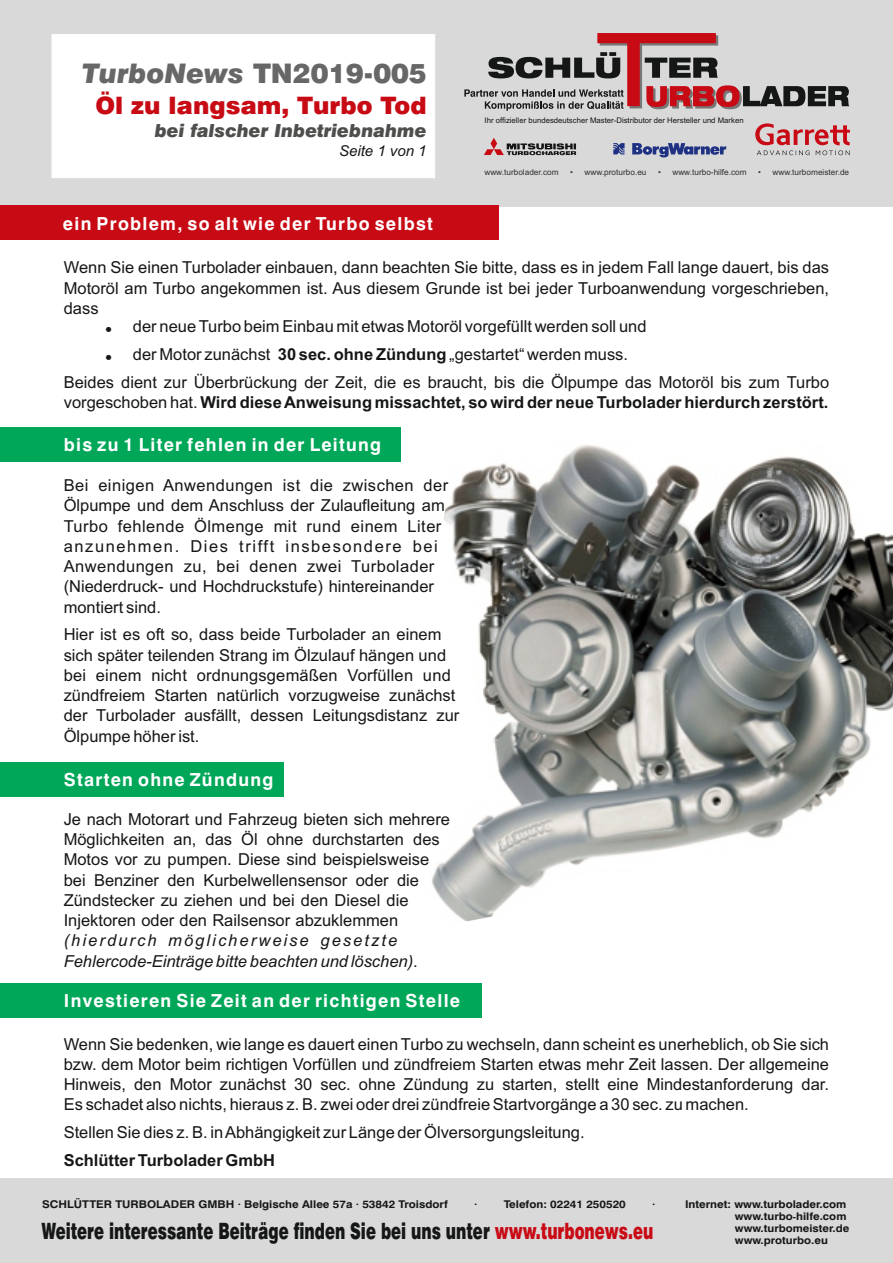
<style>
.page{position:relative;width:893px;height:1263px;background:#fff}
.page>*{position:absolute;margin:0;border:0;box-sizing:border-box;transform-origin:0 0}
.t1{font:900 27px "Swiss 721 BT";color:#676767}
.t2{font:900 24px "Swiss 721 BT";color:#c80a14}
.t3{font:900 22.5px "Swiss 721 BT";color:#151616;scale:.67 1}
.t4{font:700 18px "Swiss 721 BT";letter-spacing:.07em;color:#fff}
.t5{font:italic 900 18px "Swiss 721 BT";color:#4e4e4d}
.t6{font:16.5px/20.2px "Arial";color:#151616;text-align:justify}
.t7{font:16.5px/20.2px "Arial";letter-spacing:.025em;color:#151616}
.t8{font:700 16.5px "Arial";color:#151616}
.t9{font:italic 16.5px/20.2px "Arial";color:#151616}
.t10{font:italic 15px "Arial";color:#151616}
.t11{font:700 10.65px "Swiss 721 BT";color:#151616;scale:1.09 1}
.t12{font:700 10.5px "Swiss 721 BT";color:#151616;scale:1.1 1}
.t13{font:8.25px "Arial";color:#313130}
.t14{font:7.8px "Arial";color:#151616}
.s1{font-style:italic}
.s2{font-weight:700}
.s3{font-weight:400}
.s4{font-style:normal}
.s5{font-size:9px}
.s6{color:#c80a14}
</style>
<div class="page">
<img style="left:394px;top:445px;width:499px;height:477px">
<div style="left:0;top:984px;width:482px;height:34px;background:#00a759"></div>
<div style="left:0;top:0;width:893px;height:206px;background:#d9d9da"></div>
<div style="left:52px;top:34px;width:383px;height:144px;background:#fff"></div>
<div style="left:0;top:1178px;width:893px;height:85px;background:#d9d9da"></div>
<svg style="left:464px;top:33px;width:385px;height:78px"></svg>
<svg style="left:755px;top:123px;width:95px;height:32px"></svg>
<svg style="left:484px;top:138px;width:92px;height:17px"></svg>
<svg style="left:613px;top:143px;width:12px;height:12px"></svg>
<svg style="left:632px;top:143px;width:94px;height:15px"></svg>
<div style="left:0;top:427px;width:401px;height:34px;background:#00a759"></div>
<div style="left:0;top:206px;width:498px;height:34px;background:#c80a14"></div>
<div style="left:0;top:762px;width:284px;height:34px;background:#00a759"></div>
<h1 class="t1" style="left:82px;top:63px;width:346px"><span class="s1">TurboNews</span> TN2019-005</h1>
<h2 class="t2" style="left:95px;top:95px;width:333px">Öl zu langsam, Turbo Tod</h2>
<p class="t5" style="left:155px;top:124px;width:273px">bei falscher Inbetriebnahme</p>
<p class="t10" style="left:339px;top:145px;width:89px">Seite 1 von 1</p>
<p class="t4" style="left:63px;top:216px;width:371px">ein Problem, so alt wie der Turbo selbst</p>
<p class="t14" style="left:485px;top:117px;width:261px">Ihr offizieller bundesdeutscher Master-Distributor der Hersteller und Marken</p>
<p class="t13" style="left:484px;top:169px;width:76px">www.turbolader.com</p>
<p class="t13" style="left:570px;top:169px;width:78px">• www.proturbo.eu</p>
<p class="t13" style="left:658px;top:169px;width:90px">• www.turbo-hilfe.com</p>
<p class="t13" style="left:758px;top:169px;width:93px">• www.turbomeister.de</p>
<p class="t6" style="left:64px;top:259px;width:767px">Wenn Sie einen Turbolader einbauen, dann beachten Sie bitte, dass es in jedem Fall lange dauert, bis das Motoröl am Turbo angekommen ist. Aus diesem Grunde ist bei jeder Turboanwendung vorgeschrieben, dass</p>
<p class="t6" style="left:133px;top:318px;width:515px">der neue Turbo beim Einbau mit etwas Motoröl vorgefüllt werden soll und</p>
<p class="t6" style="left:133px;top:346px;width:497px">der Motor zunächst <span class="s2">30 sec. ohne Zündung</span> „gestartet“ werden muss.</p>
<p class="t6" style="left:64px;top:373px;width:767px">Beides dient zur Überbrückung der Zeit, die es braucht, bis die Ölpumpe das Motoröl bis zum Turbo</p>
<p class="t8" style="left:64px;top:396px;width:766px"><span class="s3">vorgeschoben hat.</span> Wird diese Anweisung missachtet, so wird der neue Turbolader hierdurch zerstört.</p>
<p class="t4" style="left:64px;top:437px;width:319px">bis zu 1 Liter fehlen in der Leitung</p>
<p class="t7" style="left:64px;top:477px;width:386px">Bei einigen Anwendungen ist die zwischen der Ölpumpe und dem Anschluss der Zulaufleitung am Turbo fehlende Ölmenge mit rund einem Liter anzunehmen. Dies trifft insbesondere bei Anwendungen zu, bei denen zwei Turbolader (Niederdruck- und Hochdruckstufe) hintereinander montiert sind.</p>
<p class="t6" style="left:64px;top:626px;width:397px;text-align:left">Hier ist es oft so, dass beide Turbolader an einem sich später teilenden Strang im Ölzulauf hängen und bei einem nicht ordnungsgemäßen Vorfüllen und zündfreiem Starten natürlich vorzugweise zunächst der Turbolader ausfällt, dessen Leitungsdistanz zur Ölpumpe höher ist.</p>
<p class="t4" style="left:64px;top:772px;width:211px">Starten ohne Zündung</p>
<p class="t6" style="left:64px;top:810px;width:388px;text-align:left">Je nach Motorart und Fahrzeug bieten sich mehrere Möglichkeiten an, das Öl ohne durchstarten des Motos vor zu pumpen. Diese sind beispielsweise bei Benziner den Kurbelwellensensor oder die Zündstecker zu ziehen und bei den Diesel die Injektoren oder den Railsensor abzuklemmen</p>
<p class="t9" style="left:64px;top:932px;width:356px">(hierdurch möglicherweise gesetzte<br>Fehlercode-Einträge bitte beachten und löschen)<span class="s4">.</span></p>
<p class="t4" style="left:64px;top:993px;width:398px">Investieren Sie Zeit an der richtigen Stelle</p>
<p class="t6" style="left:64px;top:1035px;width:767px">Wenn Sie bedenken, wie lange es dauert einen Turbo zu wechseln, dann scheint es unerheblich, ob Sie sich bzw. dem Motor beim richtigen Vorfüllen und zündfreiem Starten etwas mehr Zeit lassen. Der allgemeine Hinweis, den Motor zunächst 30 sec. ohne Zündung zu starten, stellt eine Mindestanforderung dar.<br>Es schadet also nichts, hieraus z. B. zwei oder drei zündfreie Startvorgänge a 30 sec. zu machen.</p>
<p class="t6" style="left:64px;top:1124px;width:522px">Stellen Sie dies z. B. in Abhängigkeit zur Länge der Ölversorgungsleitung.</p>
<p class="t8" style="left:64px;top:1154px;width:213px">Schlütter Turbolader GmbH</p>
<p class="t11" style="left:42px;top:1199px;width:374px">SCHLÜTTER TURBOLADER GMBH · Belgische Allee 57a · 53842 Troisdorf</p>
<p class="t11" style="left:474px;top:1199px;width:5px">·</p>
<p class="t11" style="left:504px;top:1199px;width:113px">Telefon: 02241 250520</p>
<p class="t11" style="left:652px;top:1199px;width:5px">·</p>
<p class="t11" style="left:685px;top:1199px;width:150px">Internet: www.turbolader.com</p>
<p class="t12" style="left:735px;top:1236px;width:86px">www.proturbo.eu</p>
<p class="t12" style="left:735px;top:1212px;width:103px">www.turbo<span class="s5">-</span>hilfe.com</p>
<h3 class="t3" style="left:41px;top:1221px;width:915px">Weitere interessante Beiträge finden Sie bei uns unter <span class="s6">www.turbonews.eu</span></h3>
<p class="t12" style="left:735px;top:1224px;width:106px">www.turbomeister.de</p>
</div>
